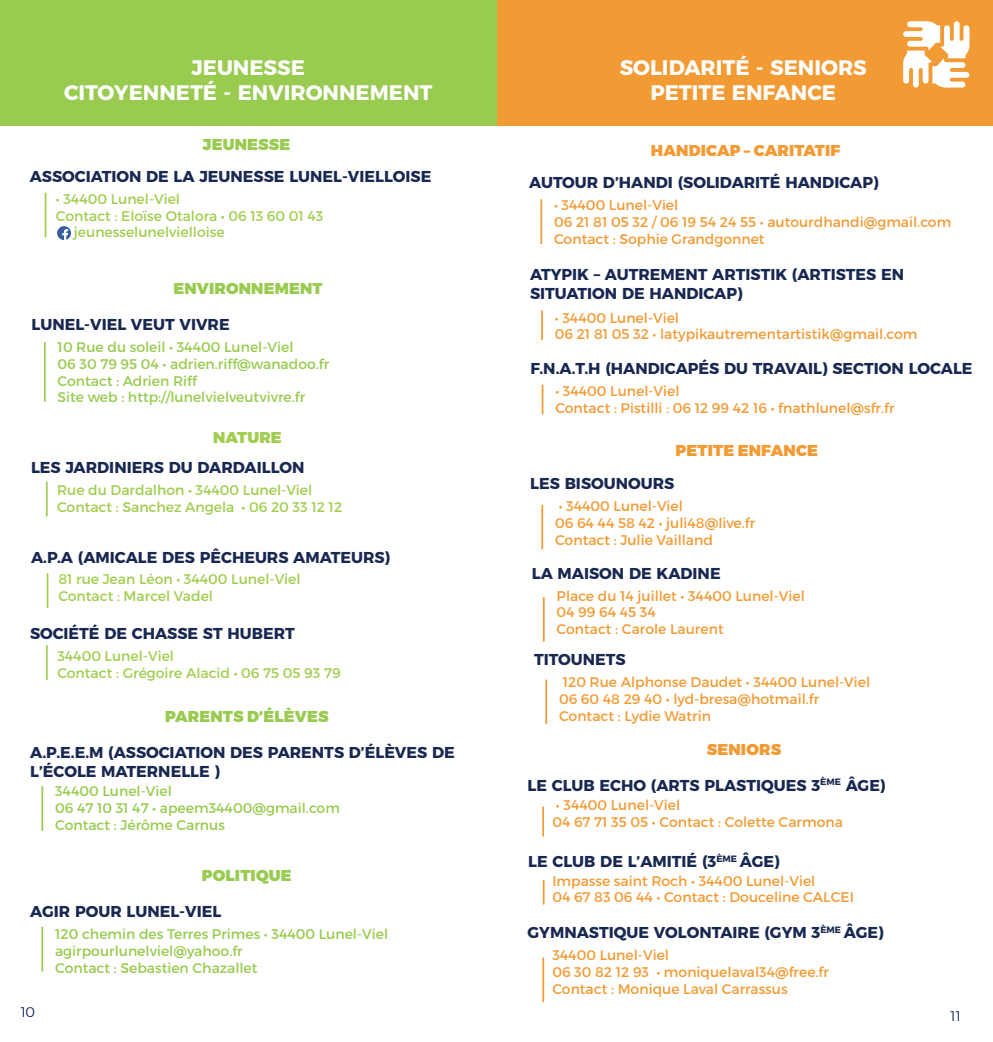
<style>
.page{position:relative;width:993px;height:1042px;background:#fff}
.page>*{position:absolute;margin:0;border:0;box-sizing:border-box;transform-origin:0 0}
.t1{font:700 21px/25.2px "Montserrat";color:#fff;text-align:center}
.t2{font:700 15.75px/18.9px "Montserrat";color:#182851}
.t3{font:900 15.75px "Montserrat";letter-spacing:.01em;color:#98cb4f}
.t4{font:900 15.75px "Montserrat";letter-spacing:.01em;color:#f29b35}
.t5{font:900 15.75px "Montserrat";letter-spacing:.01em;color:#a1ce4f}
.t6{font:14px/16.8px "Montserrat";color:#f29b35}
.t7{font:14px/16.8px "Montserrat";color:#98cb4f}
.t8{font:14px/16.8px "Montserrat";color:#a1ce4f}
.t9{font:300 14px "Montserrat";color:#182851}
.s1{color:#98cb4f}
</style>
<div class="page">
<div style="left:496px;top:0;width:496px;height:126px;background:#f29b35"></div>
<hr style="left:540px;top:199px;width:2px;height:45px;background:#f29b35">
<hr style="left:541px;top:505px;width:2px;height:44px;background:#f29b35">
<hr style="left:541px;top:385px;width:2px;height:29px;background:#f29b35">
<hr style="left:542px;top:806px;width:2px;height:30px;background:#f29b35">
<hr style="left:542px;top:880px;width:2px;height:24px;background:#f29b35">
<hr style="left:542px;top:957px;width:2px;height:45px;background:#f29b35">
<svg style="left:903px;top:21px;width:66px;height:67px"></svg>
<hr style="left:542px;top:597px;width:2px;height:45px;background:#f29b35">
<hr style="left:545px;top:679px;width:2px;height:45px;background:#f29b35">
<div style="left:0;top:0;width:496px;height:126px;background:#98cb4f"></div>
<hr style="left:44px;top:342px;width:2px;height:60px;background:#98cb4f">
<hr style="left:41px;top:786px;width:2px;height:45px;background:#98cb4f">
<hr style="left:41px;top:927px;width:2px;height:44px;background:#98cb4f">
<hr style="left:46px;top:482px;width:2px;height:34px;background:#a1ce4f">
<hr style="left:47px;top:573px;width:1px;height:35px;background:#a1ce4f">
<hr style="left:46px;top:645px;width:2px;height:35px;background:#a1ce4f">
<hr style="left:45px;top:193px;width:1px;height:44px;background:#a1ce4f">
<svg style="left:57px;top:226px;width:14px;height:14px"></svg>
<hr style="left:541px;top:310px;width:1px;height:30px;background:#f29b35">
<h1 class="t1" style="left:64px;top:53px;width:370px">JEUNESSE<br>CITOYENNETÉ - ENVIRONNEMENT</h1>
<p class="t3" style="left:202px;top:134px;width:89px">JEUNESSE</p>
<p class="t2" style="left:30px;top:166px;width:403px">ASSOCIATION DE LA JEUNESSE LUNEL-VIELLOISE</p>
<p class="t8" style="left:56px;top:190px;width:126px">• 34400 Lunel-Viel</p>
<p class="t8" style="left:56px;top:207px;width:269px">Contact : Eloïse Otalora <span class="s1">•</span> 06 13 60 01 43</p>
<p class="t8" style="left:74px;top:224px;width:152px">jeunesselunelvielloise</p>
<p class="t3" style="left:173px;top:279px;width:151px">ENVIRONNEMENT</p>
<p class="t2" style="left:32px;top:314px;width:199px">LUNEL-VIEL VEUT VIVRE</p>
<p class="t7" style="left:58px;top:338px;width:273px">10 Rue du soleil • 34400 Lunel-Viel<br>06 30 79 95 04 • adrien.riff@wanadoo.fr Contact : Adrien Riff<br>Site web : http://lunelvielveutvivre.fr</p>
<p class="t5" style="left:213px;top:427px;width:70px">NATURE</p>
<p class="t2" style="left:31px;top:457px;width:275px">LES JARDINIERS DU DARDAILLON</p>
<p class="t8" style="left:57px;top:482px;width:286px">Rue du Dardalhon • 34400 Lunel-Viel<br>Contact : Sanchez Angela <span class="s1">•</span> 06 20 33 12 12</p>
<p class="t2" style="left:31px;top:546px;width:360px">A.P.A (AMICALE DES PÊCHEURS AMATEURS)</p>
<p class="t8" style="left:58px;top:571px;width:244px">81 rue Jean Léon • 34400 Lunel-Viel<br>Contact : Marcel Vadel</p>
<p class="t2" style="left:30px;top:623px;width:266px">SOCIÉTÉ DE CHASSE ST HUBERT</p>
<p class="t8" style="left:57px;top:647px;width:285px">34400 Lunel-Viel<br>Contact : Grégoire Alacid • 06 75 05 93 79</p>
<p class="t3" style="left:165px;top:707px;width:165px">PARENTS D’ÉLÈVES</p>
<p class="t2" style="left:30px;top:742px;width:426px">A.P.E.E.M (ASSOCIATION DES PARENTS D’ÉLÈVES DE<br>L’ÉCOLE MATERNELLE )</p>
<p class="t7" style="left:55px;top:782px;width:286px">34400 Lunel-Viel<br>06 47 10 31 47 • apeem34400@gmail.com<br>Contact : Jérôme Carnus</p>
<p class="t3" style="left:202px;top:866px;width:91px">POLITIQUE</p>
<p class="t2" style="left:30px;top:901px;width:192px">AGIR POUR LUNEL-VIEL</p>
<p class="t7" style="left:55px;top:925px;width:334px">120 chemin des Terres Primes • 34400 Lunel-Viel agirpourlunelviel@yahoo.fr<br>Contact : Sebastien Chazallet</p>
<p class="t9" style="left:21px;top:1001px;width:16px">10</p>
<h1 class="t1" style="left:619px;top:53px;width:248px">SOLIDARITÉ - SENIORS<br>PETITE ENFANCE</h1>
<p class="t4" style="left:650px;top:141px;width:191px">HANDICAP – CARITATIF</p>
<p class="t2" style="left:529px;top:172px;width:351px">AUTOUR D’HANDI (SOLIDARITÉ HANDICAP)</p>
<p class="t6" style="left:554px;top:197px;width:398px">• 34400 Lunel-Viel<br>06 21 81 05 32 / 06 19 54 24 55 • autourdhandi@gmail.com<br>Contact : Sophie Grandgonnet</p>
<p class="t2" style="left:530px;top:263px;width:375px">ATYPIK – AUTREMENT ARTISTIK (ARTISTES EN<br>SITUATION DE HANDICAP)</p>
<p class="t6" style="left:554px;top:309px;width:364px">• 34400 Lunel-Viel<br>06 21 81 05 32 • latypikautrementartistik@gmail.com</p>
<p class="t2" style="left:530px;top:357px;width:443px">F.N.A.T.H (HANDICAPÉS DU TRAVAIL) SECTION LOCALE</p>
<p class="t6" style="left:555px;top:382px;width:340px">• 34400 Lunel-Viel<br>Contact : Pistilli : 06 12 99 42 16 • fnathlunel@sfr.fr</p>
<p class="t4" style="left:675px;top:440px;width:144px">PETITE ENFANCE</p>
<p class="t2" style="left:530px;top:473px;width:146px">LES BISOUNOURS</p>
<p class="t6" style="left:555px;top:497px;width:201px">• 34400 Lunel-Viel<br>06 64 44 58 42 • juli48@live.fr<br>Contact : Julie Vailland</p>
<p class="t2" style="left:531px;top:562px;width:190px">LA MAISON DE KADINE</p>
<p class="t6" style="left:556px;top:587px;width:250px">Place du 14 juillet • 34400 Lunel-Viel<br>04 99 64 45 34<br>Contact : Carole Laurent</p>
<p class="t2" style="left:534px;top:649px;width:93px">TITOUNETS</p>
<p class="t6" style="left:559px;top:673px;width:312px">120 Rue Alphonse Daudet • 34400 Lunel-Viel<br>06 60 48 29 40 • lyd-bresa@hotmail.fr<br>Contact : Lydie Watrin</p>
<p class="t4" style="left:706px;top:739px;width:76px">SENIORS</p>
<p class="t2" style="left:527px;top:774px;width:359px">LE CLUB ECHO (ARTS PLASTIQUES 3<sup>ÈME</sup> ÂGE)</p>
<p class="t6" style="left:552px;top:796px;width:292px">• 34400 Lunel-Viel<br>04 67 71 35 05 • Contact : Colette Carmona</p>
<p class="t2" style="left:528px;top:850px;width:253px">LE CLUB DE L’AMITIÉ (3<sup>ÈME</sup> ÂGE)</p>
<p class="t6" style="left:552px;top:872px;width:303px">Impasse saint Roch • 34400 Lunel-Viel<br>04 67 83 06 44 • Contact : Douceline CALCEI</p>
<p class="t2" style="left:527px;top:922px;width:357px">GYMNASTIQUE VOLONTAIRE (GYM 3<sup>ÈME</sup> ÂGE)</p>
<p class="t6" style="left:552px;top:946px;width:278px">34400 Lunel-Viel<br>06 30 82 12 93 • moniquelaval34@free.fr<br>Contact : Monique Laval Carrassus</p>
<p class="t9" style="left:950px;top:1005px;width:12px">11</p>
</div>
